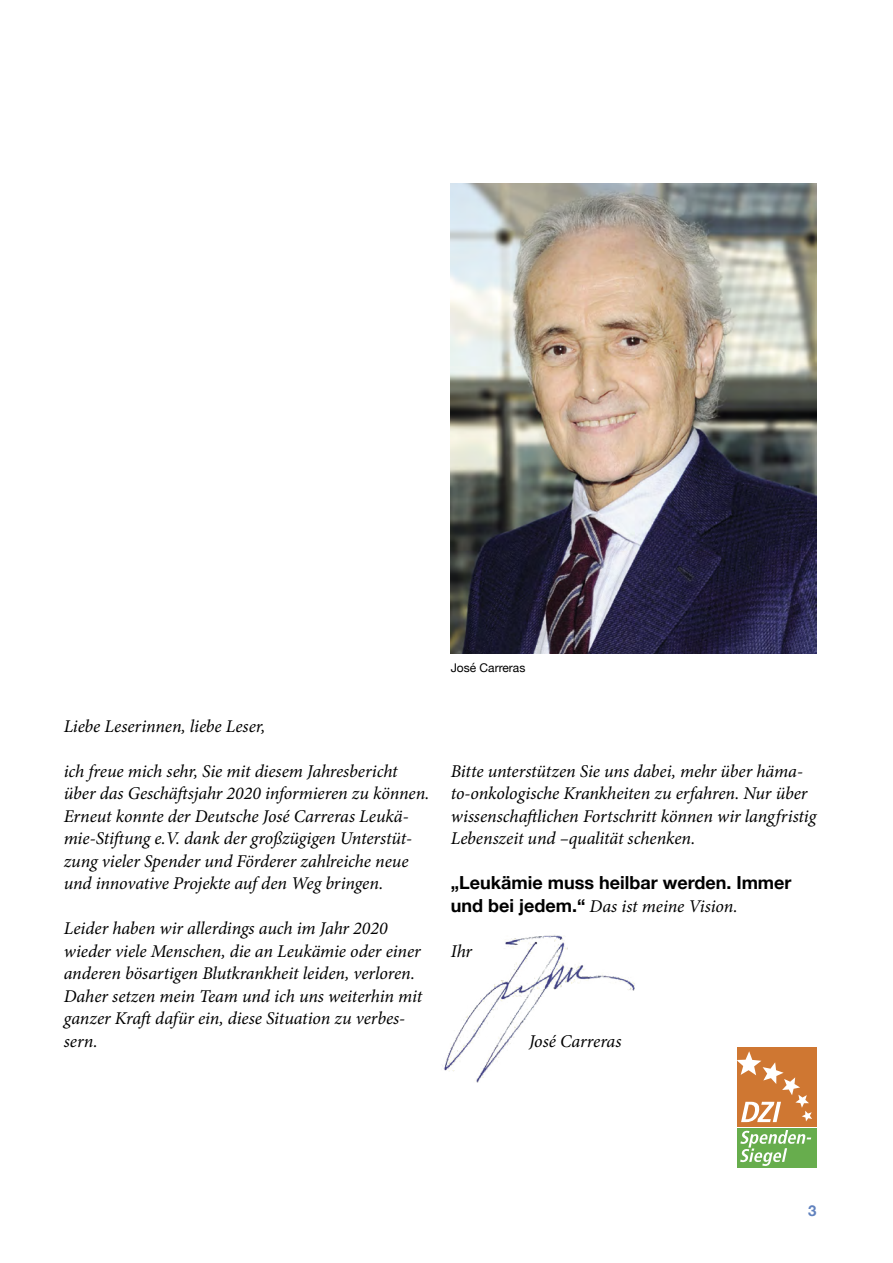
<style>
.page{position:relative;width:893px;height:1263px;background:#fff}
.page>*{position:absolute;margin:0;border:0;box-sizing:border-box;transform-origin:0 0}
.t1{font:italic 18px/22.5px "Minion Pro";letter-spacing:-.005em;color:#000}
.t2{font:700 18px "Helvetica Neue";color:#000}
.t3{font:700 15px "Helvetica Neue";color:#6182be}
.t4{font:12px "Helvetica Neue";color:#000}
.s1{font-family:"Helvetica Neue";font-weight:700;font-style:normal}
</style>
<div class="page">
<img style="left:451px;top:184px;width:365px;height:469px">
<img style="left:443px;top:935px;width:192px;height:147px">
<div style="left:737px;top:1047px;width:79px;height:79px;background:#cf7732"></div>
<div style="left:737px;top:1128px;width:79px;height:40px;background:#67ad4d"></div>
<svg style="left:740px;top:1130px;width:71px;height:36px"></svg>
<svg style="left:737px;top:1051px;width:75px;height:71px"></svg>
<p class="t1" style="left:64px;top:715px;width:203px">Liebe Leserinnen, liebe Leser,</p>
<p class="t1" style="left:64px;top:760px;width:367px">ich freue mich sehr, Sie mit diesem Jahresbericht über das Geschäftsjahr 2020 informieren zu können.<br>Erneut konnte der Deutsche José Carreras Leukä&shy;mie-Stiftung e.V. dank der großzügigen Unterstüt&shy;zung vieler Spender und Förderer zahlreiche neue und innovative Projekte auf den Weg bringen.</p>
<p class="t1" style="left:64px;top:917px;width:360px">Leider haben wir allerdings auch im Jahr 2020 wieder viele Menschen, die an Leukämie oder einer anderen bösartigen Blutkrankheit leiden, verloren.<br>Daher setzen mein Team und ich uns weiterhin mit ganzer Kraft dafür ein, diese Situation zu verbes&shy;sern.</p>
<p class="t4" style="left:451px;top:659px;width:76px">José Carreras</p>
<p class="t1" style="left:451px;top:760px;width:367px">Bitte unterstützen Sie uns dabei, mehr über häma&shy;to-onkologische Krankheiten zu erfahren. Nur über wissenschaftlichen Fortschritt können wir langfristig Lebenszeit und –qualität schenken.</p>
<p class="t2" style="left:451px;top:869px;width:342px">„Leukämie muss heilbar werden. Immer</p>
<p class="t1" style="left:451px;top:895px;width:288px"><span class="s1">und bei jedem.“</span> Das ist meine Vision.</p>
<p class="t1" style="left:451px;top:940px;width:23px">Ihr</p>
<p class="t1" style="left:529px;top:1030px;width:94px">José Carreras</p>
<p class="t3" style="left:808px;top:1199px;width:10px">3</p>
</div>
